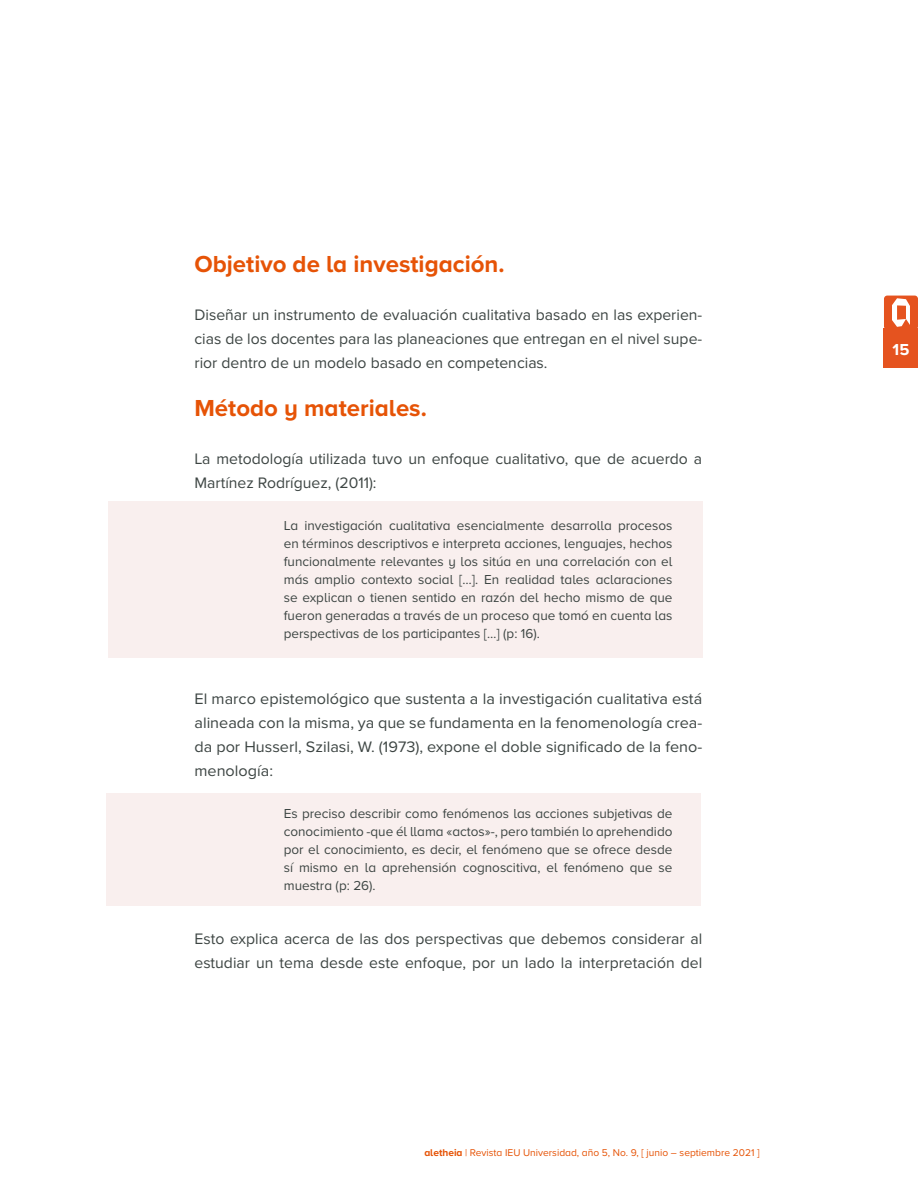
<style>
.page{position:relative;width:918px;height:1188px;background:#fff}
.page>*{position:absolute;margin:0;border:0;box-sizing:border-box;transform-origin:0 0}
.t1{font:700 24px "Proxima Nova A";color:#e65306}
.t2{font:700 16.5px "Proxima Nova A";color:#fff}
.t3{font:15.75px/24px "Proxima Nova";color:#3d4543;text-align:justify}
.t4{font:13.5px/18px "Proxima Nova A";color:#3d4543;text-align:justify}
.t5{font:10.2px "Proxima Nova A";color:#e65306}
.s1{font-weight:700}
</style>
<div class="page">
<div style="left:884px;top:328px;width:34px;height:40px;background:#e5531f"></div>
<svg style="left:884px;top:296px;width:34px;height:32px"></svg>
<div style="left:108px;top:502px;width:594px;height:156px;background:#f9efee"></div>
<div style="left:106px;top:793px;width:595px;height:113px;background:#f9efee"></div>
<h1 class="t1" style="left:194px;top:249px;width:312px">Objetivo de la investigación.</h1>
<p class="t3" style="left:194px;top:303px;width:509px">Diseñar un instrumento de evaluación cualitativa basado en las experien&shy;cias de los docentes para las planeaciones que entregan en el nivel supe&shy;rior dentro de un modelo basado en competencias.</p>
<h1 class="t1" style="left:194px;top:393px;width:234px">Método y materiales.</h1>
<p class="t3" style="left:194px;top:447px;width:509px">La metodología utilizada tuvo un enfoque cualitativo, que de acuerdo a<br>Martínez Rodríguez, (2011):</p>
<p class="t4" style="left:284px;top:516px;width:390px">La investigación cualitativa esencialmente desarrolla procesos en términos descriptivos e interpreta acciones, lenguajes, hechos funcionalmente relevantes y los sitúa en una correlación con el más amplio contexto social […]. En realidad tales aclaraciones se explican o tienen sentido en razón del hecho mismo de que fueron generadas a través de un proceso que tomó en cuenta las perspectivas de los participantes […] (p: 16).</p>
<p class="t3" style="left:194px;top:687px;width:509px">El marco epistemológico que sustenta a la investigación cualitativa está alineada con la misma, ya que se fundamenta en la fenomenología crea&shy;da por Husserl, Szilasi, W. (1973), expone el doble significado de la feno&shy;menología:</p>
<p class="t4" style="left:284px;top:804px;width:390px">Es preciso describir como fenómenos las acciones subjetivas de conocimiento -que él llama «actos»-, pero también lo aprehendido por el conocimiento, es decir, el fenómeno que se ofrece desde sí mismo en la aprehensión cognoscitiva, el fenómeno que se muestra (p: 26).</p>
<p class="t3" style="left:194px;top:927px;width:509px">Esto explica acerca de las dos perspectivas que debemos considerar al estudiar un tema desde este enfoque, por un lado la interpretación del</p>
<p class="t5" style="left:424px;top:1146px;width:337px"><span class="s1">aletheia</span> | Revista IEU Universidad, año 5, No. 9, [ junio – septiembre 2021 ]</p>
<p class="t2" style="left:893px;top:340px;width:18px">15</p>
</div>
